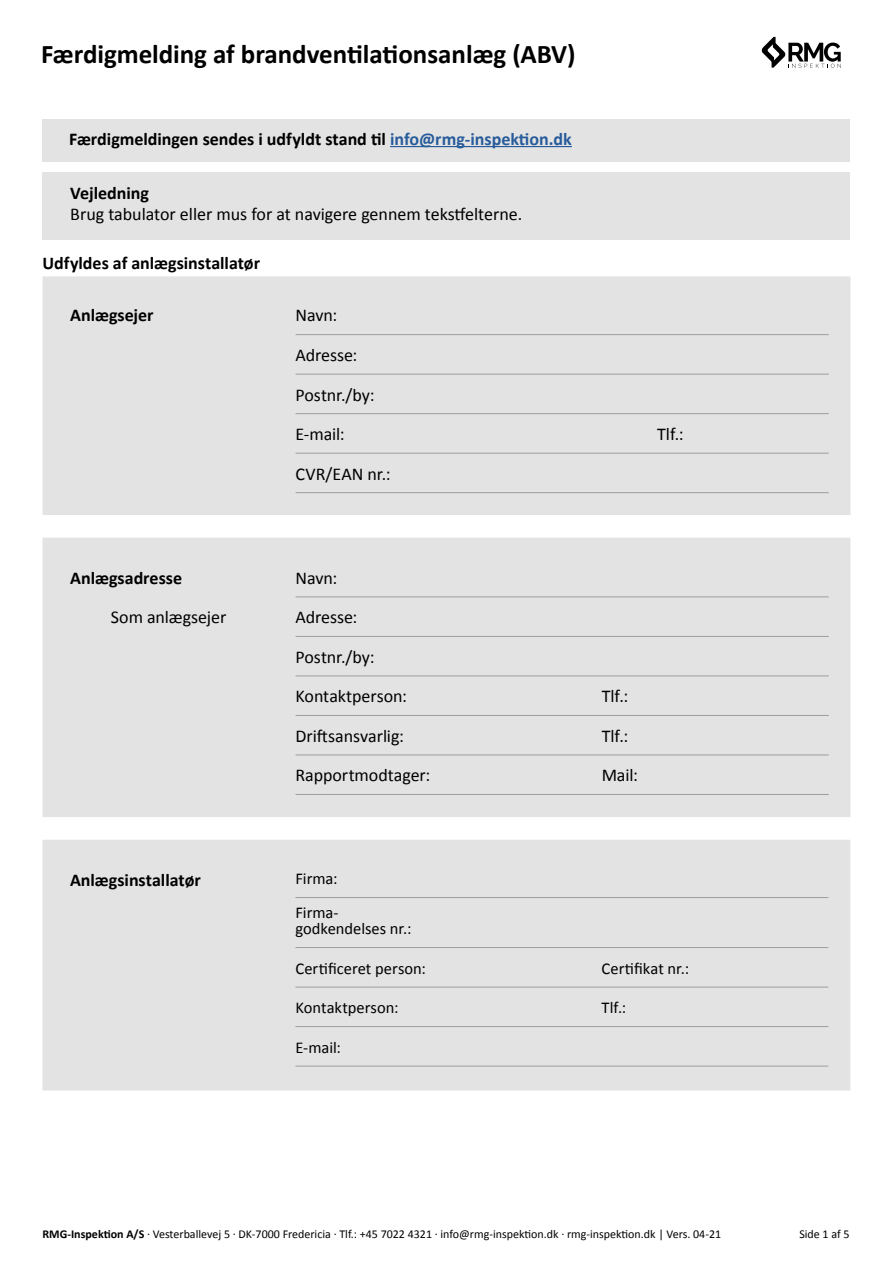
<style>
.page{position:relative;width:893px;height:1263px;background:#fff}
.page>*{position:absolute;margin:0;border:0;box-sizing:border-box;transform-origin:0 0}
.t1{font:700 27px "Calibri";color:#000}
.t2{font:18px/39.5px "Calibri";letter-spacing:-.005em;color:#000}
.t3{font:700 18px "Calibri";color:#000}
.t4{font:16.5px/33.5px "Calibri";color:#000}
.t5{font:12px "Calibri";color:#000}
.s1{color:#275b9b}
.s2{font-weight:700}
</style>
<div class="page">
<svg style="left:762px;top:37px;width:79px;height:31px"></svg>
<div style="left:42px;top:840px;width:808px;height:250px;background:#e3e3e3"></div>
<hr style="left:295px;top:897px;width:533px;height:1px;background:#9d9d9c">
<hr style="left:295px;top:947px;width:533px;height:1px;background:#9d9d9c">
<hr style="left:295px;top:987px;width:533px;height:1px;background:#9d9d9c">
<hr style="left:295px;top:1026px;width:533px;height:1px;background:#9d9d9c">
<hr style="left:295px;top:1066px;width:533px;height:1px;background:#9d9d9c">
<div style="left:43px;top:119px;width:807px;height:43px;background:#e3e3e3"></div>
<div style="left:42px;top:172px;width:808px;height:68px;background:#e3e3e3"></div>
<hr style="left:390px;top:146px;width:182px;height:1px;background:#275b9b">
<div style="left:43px;top:276px;width:807px;height:239px;background:#e3e3e3"></div>
<hr style="left:296px;top:334px;width:533px;height:1px;background:#9d9d9c">
<hr style="left:296px;top:374px;width:533px;height:1px;background:#9d9d9c">
<hr style="left:296px;top:413px;width:533px;height:1px;background:#9d9d9c">
<hr style="left:296px;top:453px;width:533px;height:1px;background:#9d9d9c">
<hr style="left:296px;top:492px;width:533px;height:1px;background:#9d9d9c">
<div style="left:43px;top:538px;width:807px;height:279px;background:#e3e3e3"></div>
<hr style="left:296px;top:596px;width:533px;height:1px;background:#9d9d9c">
<hr style="left:296px;top:636px;width:533px;height:1px;background:#9d9d9c">
<hr style="left:296px;top:675px;width:533px;height:1px;background:#9d9d9c">
<hr style="left:296px;top:715px;width:533px;height:1px;background:#9d9d9c">
<hr style="left:296px;top:754px;width:533px;height:1px;background:#9d9d9c">
<hr style="left:296px;top:794px;width:533px;height:1px;background:#9d9d9c">
<h1 class="t1" style="left:41px;top:35px;width:536px">Færdigmelding af brandventilationsanlæg (ABV)</h1>
<p class="t3" style="left:69px;top:126px;width:504px">Færdigmeldingen sendes i udfyldt stand til <span class="s1">info@rmg-inspektion.dk</span></p>
<p class="t3" style="left:70px;top:180px;width:80px">Vejledning</p>
<p class="t2" style="left:70px;top:194px;width:453px">Brug tabulator eller mus for at navigere gennem tekstfelterne.</p>
<p class="t3" style="left:43px;top:250px;width:219px">Udfyldes af anlægsinstallatør</p>
<p class="t3" style="left:70px;top:303px;width:85px">Anlægsejer</p>
<p class="t2" style="left:296px;top:295px;width:81px">Navn:<br>Adresse:<br>Postnr./by:<br>E-mail:</p>
<p class="t2" style="left:296px;top:453px;width:97px">CVR/EAN nr.:</p>
<p class="t2" style="left:657px;top:414px;width:28px">Tlf.:</p>
<p class="t3" style="left:70px;top:565px;width:113px">Anlægsadresse</p>
<p class="t2" style="left:111px;top:597px;width:117px">Som anlægsejer</p>
<p class="t2" style="left:296px;top:558px;width:113px">Navn:<br>Adresse:<br>Postnr./by:<br>Kontaktperson:</p>
<p class="t2" style="left:602px;top:676px;width:28px">Tlf.:</p>
<p class="t2" style="left:296px;top:716px;width:110px">Driftsansvarlig:</p>
<p class="t2" style="left:602px;top:716px;width:28px">Tlf.:</p>
<p class="t2" style="left:296px;top:755px;width:136px">Rapportmodtager:</p>
<p class="t2" style="left:602px;top:755px;width:38px">Mail:</p>
<p class="t3" style="left:70px;top:867px;width:132px">Anlægsinstallatør</p>
<p class="t4" style="left:295px;top:862px;width:45px">Firma:<br>Firma-</p>
<p class="t4" style="left:295px;top:912px;width:118px">godkendelses nr.:</p>
<p class="t4" style="left:295px;top:951px;width:132px">Certificeret person:</p>
<p class="t4" style="left:602px;top:951px;width:89px">Certifikat nr.:</p>
<p class="t4" style="left:295px;top:991px;width:105px">Kontaktperson:</p>
<p class="t4" style="left:602px;top:991px;width:26px">Tlf.:</p>
<p class="t4" style="left:295px;top:1030px;width:47px">E-mail:</p>
<p class="t5" style="left:43px;top:1226px;width:680px"><span class="s2">RMG-Inspektion A/S</span> . Vesterballevej 5 . DK-7000 Fredericia . Tlf.: +45 7022 4321 . info@rmg-inspektion.dk . rmg-inspektion.dk | Vers. 04-21</p>
<p class="t5" style="left:799px;top:1226px;width:52px">Side 1 af 5</p>
</div>
